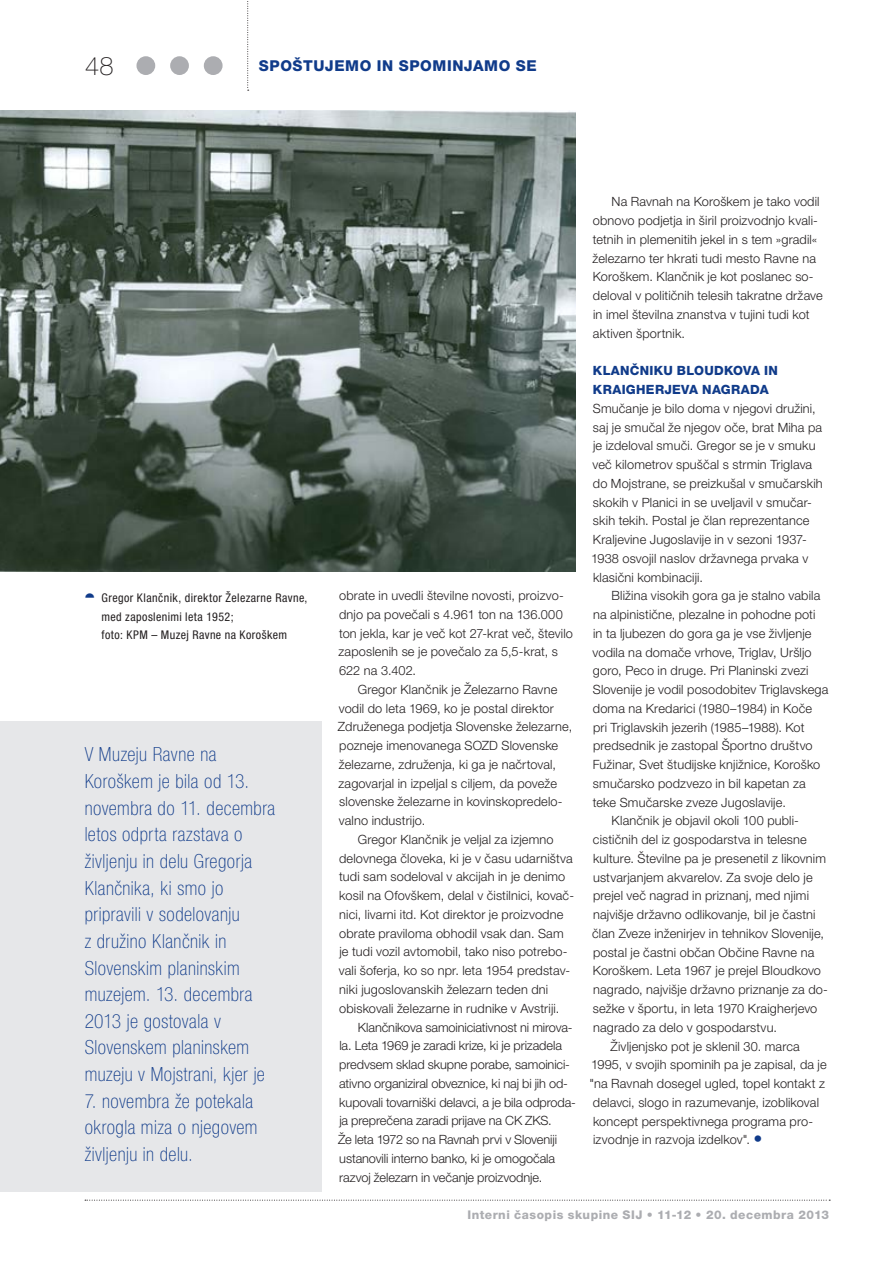
<style>
.page{position:relative;width:893px;height:1263px;background:#fff}
.page>*{position:absolute;margin:0;border:0;box-sizing:border-box;transform-origin:0 0}
.t1{font:100 25.5px "Helvetica Neue LT Pro";color:#231f20}
.t2{font:100 condensed 19.5px/26.7px "Helvetica Neue LT Pro";letter-spacing:.025em;color:#103b8a}
.t3{font:800 15px "Helvetica Neue LT Pro";letter-spacing:.04em;color:#103b8a}
.t4{font:300 12.75px/18.8px "Helvetica Neue LT Pro";letter-spacing:.01em;color:#231f20}
.t5{font:300 12.75px/18.8px "Helvetica Neue LT Pro";letter-spacing:-.01em;color:#231f20}
.t6{font:800 12.75px/18.8px "Helvetica Neue LT Pro";letter-spacing:.02em;color:#103b8a}
.t7{font:condensed 12px/18.8px "Helvetica Neue LT Pro";letter-spacing:.035em;color:#231f20}
.t8{font:800 12px "Helvetica Neue LT Pro";letter-spacing:.04em;color:#acadb1}
.s1{font-weight:700;font-size:18px;color:#103b8a}
</style>
<div class="page">
<div style="left:0;top:721px;width:322px;height:470px;background:#e6e7e9"></div>
<svg style="left:85px;top:1200px;width:745px;height:1px"></svg>
<div style="left:136px;top:56px;width:19px;height:19px;background:#acadb1;border-radius:50%"></div>
<div style="left:170px;top:56px;width:19px;height:19px;background:#acadb1;border-radius:50%"></div>
<div style="left:204px;top:56px;width:19px;height:19px;background:#acadb1;border-radius:50%"></div>
<svg style="left:247px;top:1px;width:2px;height:90px"></svg>
<img style="left:0;top:111px;width:575px;height:460px">
<h1 class="t1" style="left:85px;top:51px;width:30px">48</h1>
<p class="t3" style="left:259px;top:57px;width:279px">SPOŠTUJEMO IN SPOMINJAMO SE</p>
<p class="t7" style="left:102px;top:588px;width:207px">Gregor Klančnik, direktor Železarne Ravne, med zaposlenimi leta 1952;<br>foto: KPM – Muzej Ravne na Koroškem</p>
<p class="t2" style="left:85px;top:741px;width:192px">V Muzeju Ravne na<br>Koroškem je bila od 13. novembra do 11. decembra letos odprta razstava o življenju in delu Gregorja<br>Klančnika, ki smo jo pripravili v sodelovanju<br>z družino Klančnik in<br>Slovenskim planinskim muzejem. 13. decembra<br>2013 je gostovala v<br>Slovenskem planinskem muzeju v Mojstrani, kjer je</p>
<h2 class="t2" style="left:85px;top:1087px;width:174px">7. novembra že potekala okrogla miza o njegovem življenju in delu.</h2>
<p class="t4" style="left:338px;top:586px;width:236px">obrate in uvedli številne novosti, proizvo&shy;dnjo pa povečali s 4.961 ton na 136.000 ton jekla, kar je več kot 27-krat več, število zaposlenih se je povečalo za 5,5-krat, s 622 na 3.402.</p>
<p class="t4" style="left:338px;top:680px;width:236px;text-indent:20px">Gregor Klančnik je Železarno Ravne vodil do leta 1969, ko je postal direktor Združenega podjetja Slovenske železarne, pozneje imenovanega SOZD Slovenske železarne, združenja, ki ga je načrtoval, zagovarjal in izpeljal s ciljem, da poveže slovenske železarne in kovinskopredelo&shy;valno industrijo.</p>
<p class="t4" style="left:339px;top:830px;width:237px;text-indent:19px">Gregor Klančnik je veljal za izjemno delovnega človeka, ki je v času udarništva tudi sam sodeloval v akcijah in je denimo kosil na Ofovškem, delal v čistilnici, kovač&shy;nici, livarni itd. Kot direktor je proizvodne obrate praviloma obhodil vsak dan. Sam je tudi vozil avtomobil, tako niso potrebo&shy;vali šoferja, ko so npr. leta 1954 predstav&shy;niki jugoslovanskih železarn teden dni obiskovali železarne in rudnike v Avstriji.</p>
<p class="t5" style="left:338px;top:1017px;width:239px;text-indent:20px">Klančnikova samoiniciativnost ni mirova&shy;la. Leta 1969 je zaradi krize, ki je prizadela predvsem sklad skupne porabe, samoinici&shy;ativno organiziral obveznice, ki naj bi jih od&shy;kupovali tovarniški delavci, a je bila odproda&shy;ja preprečena zaradi prijave na CK ZKS.<br>Že leta 1972 so na Ravnah prvi v Sloveniji ustanovili interno banko, ki je omogočala razvoj železarn in večanje proizvodnje.</p>
<p class="t4" style="left:592px;top:192px;width:232px;text-indent:19px">Na Ravnah na Koroškem je tako vodil obnovo podjetja in širil proizvodnjo kvali&shy;tetnih in plemenitih jekel in s tem »gradil« železarno ter hkrati tudi mesto Ravne na Koroškem. Klančnik je kot poslanec so&shy;deloval v političnih telesih takratne države in imel številna znanstva v tujini tudi kot aktiven športnik.</p>
<p class="t6" style="left:593px;top:361px;width:186px">KLANČNIKU BLOUDKOVA IN<br>KRAIGHERJEVA NAGRADA</p>
<p class="t4" style="left:591px;top:399px;width:233px">Smučanje je bilo doma v njegovi družini, saj je smučal že njegov oče, brat Miha pa je izdeloval smuči. Gregor se je v smuku več kilometrov spuščal s strmin Triglava do Mojstrane, se preizkušal v smučarskih skokih v Planici in se uveljavil v smučar&shy;skih tekih. Postal je član reprezentance Kraljevine Jugoslavije in v sezoni 1937- 1938 osvojil naslov državnega prvaka v klasični kombinaciji.</p>
<p class="t4" style="left:612px;top:586px;width:210px">Bližina visokih gora ga je stalno vabila</p>
<p class="t4" style="left:593px;top:605px;width:224px">na alpinistične, plezalne in pohodne poti</p>
<p class="t4" style="left:593px;top:624px;width:220px">in ta ljubezen do gora ga je vse življenje</p>
<p class="t4" style="left:593px;top:642px;width:221px">vodila na domače vrhove, Triglav, Uršljo</p>
<p class="t4" style="left:593px;top:661px;width:217px">goro, Peco in druge. Pri Planinski zvezi</p>
<p class="t4" style="left:593px;top:680px;width:237px">Slovenije je vodil posodobitev Triglavskega</p>
<p class="t4" style="left:593px;top:699px;width:221px">doma na Kredarici (1980–1984) in Koče</p>
<p class="t4" style="left:593px;top:717px;width:213px">pri Triglavskih jezerih (1985–1988). Kot</p>
<p class="t4" style="left:593px;top:736px;width:221px">predsednik je zastopal Športno društvo</p>
<p class="t4" style="left:593px;top:755px;width:229px">Fužinar, Svet študijske knjižnice, Koroško</p>
<p class="t4" style="left:593px;top:774px;width:214px">smučarsko podzvezo in bil kapetan za</p>
<p class="t4" style="left:593px;top:792px;width:195px">teke Smučarske zveze Jugoslavije.</p>
<p class="t4" style="left:612px;top:811px;width:189px">Klančnik je objavil okoli 100 publi-</p>
<p class="t4" style="left:593px;top:830px;width:215px">cističnih del iz gospodarstva in telesne</p>
<p class="t4" style="left:593px;top:849px;width:235px">kulture. Številne pa je presenetil z likovnim</p>
<p class="t4" style="left:593px;top:867px;width:221px">ustvarjanjem akvarelov. Za svoje delo je</p>
<p class="t4" style="left:593px;top:886px;width:218px">prejel več nagrad in priznanj, med njimi</p>
<p class="t4" style="left:593px;top:905px;width:224px">najvišje državno odlikovanje, bil je častni</p>
<p class="t4" style="left:592px;top:924px;width:233px">član Zveze inženirjev in tehnikov Slovenije,</p>
<p class="t4" style="left:593px;top:942px;width:223px">postal je častni občan Občine Ravne na</p>
<p class="t4" style="left:593px;top:961px;width:230px">Koroškem. Leta 1967 je prejel Bloudkovo</p>
<p class="t4" style="left:593px;top:980px;width:236px">nagrado, najvišje državno priznanje za do-</p>
<p class="t4" style="left:593px;top:999px;width:226px">sežke v športu, in leta 1970 Kraigherjevo</p>
<p class="t4" style="left:593px;top:1017px;width:186px">nagrado za delo v gospodarstvu.</p>
<p class="t4" style="left:611px;top:1036px;width:191px">Življenjsko pot je sklenil 30. marca</p>
<p class="t4" style="left:591px;top:1055px;width:237px">1995, v svojih spominih pa je zapisal, da je</p>
<p class="t4" style="left:589px;top:1074px;width:237px">"na Ravnah dosegel ugled, topel kontakt z</p>
<p class="t4" style="left:593px;top:1092px;width:228px">delavci, slogo in razumevanje, izoblikoval</p>
<p class="t4" style="left:593px;top:1111px;width:220px">koncept perspektivnega programa pro-</p>
<p class="t4" style="left:593px;top:1130px;width:171px">izvodnje in razvoja izdelkov". <span class="s1">•</span></p>
<p class="t8" style="left:467px;top:1207px;width:363px">Interni časopis skupine SIJ • 11-12 • 20. decembra 2013</p>
</div>
